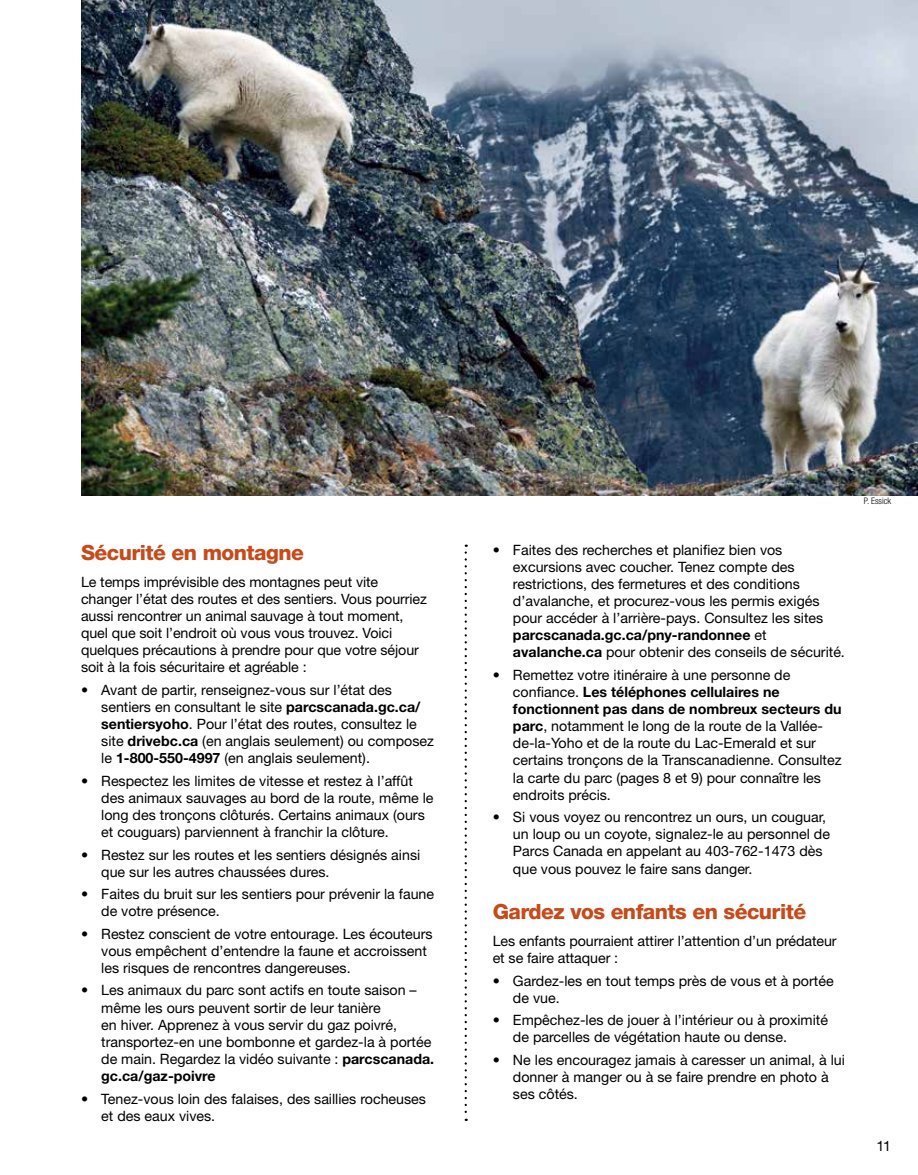
<style>
.page{position:relative;width:918px;height:1175px;background:#fff}
.page>*{position:absolute;margin:0;border:0;box-sizing:border-box;transform-origin:0 0}
.t1{font:800 21px "Helvetica Neue LT Std";letter-spacing:-.025em;color:#c74a1b}
.t2{font:14.25px/17.1px "Helvetica Neue LT Std";color:#000}
.t3{font:300 condensed 9px "Helvetica Neue LT Std";color:#000}
.s1{font-weight:700}
</style>
<div class="page">
<img style="left:81px;top:0;width:837px;height:495px">
<svg style="left:465px;top:544px;width:2px;height:577px"></svg>
<h1 class="t1" style="left:81px;top:539px;width:225px">Sécurité en montagne</h1>
<p class="t2" style="left:81px;top:573px;width:348px">Le temps imprévisible des montagnes peut vite changer l’état des routes et des sentiers. Vous pourriez aussi rencontrer un animal sauvage à tout moment, quel que soit l’endroit où vous vous trouvez. Voici quelques précautions à prendre pour que votre séjour soit à la fois sécuritaire et agréable :</p>
<p class="t2" style="left:101px;top:681px;width:334px;text-indent:-20px">• Avant de partir, renseignez-vous sur l’état des sentiers en consultant le site <span class="s1">parcscanada.gc.ca/ sentiersyoho</span>. Pour l’état des routes, consultez le site <span class="s1">drivebc.ca</span> (en anglais seulement) ou composez le <span class="s1">1-800-550-4997</span> (en anglais seulement).</p>
<p class="t2" style="left:101px;top:772px;width:334px;text-indent:-20px">• Respectez les limites de vitesse et restez à l’affût des animaux sauvages au bord de la route, même le long des tronçons clôturés. Certains animaux (ours et couguars) parviennent à franchir la clôture.</p>
<p class="t2" style="left:101px;top:845px;width:321px;text-indent:-20px">• Restez sur les routes et les sentiers désignés ainsi que sur les autres chaussées dures.</p>
<p class="t2" style="left:101px;top:885px;width:334px;text-indent:-20px">• Faites du bruit sur les sentiers pour prévenir la faune de votre présence.</p>
<p class="t2" style="left:101px;top:925px;width:333px;text-indent:-20px">• Restez conscient de votre entourage. Les écouteurs vous empêchent d’entendre la faune et accroissent les risques de rencontres dangereuses.</p>
<p class="t2" style="left:101px;top:981px;width:335px;text-indent:-20px">• Les animaux du parc sont actifs en toute saison – même les ours peuvent sortir de leur tanière<br>en hiver. Apprenez à vous servir du gaz poivré, transportez-en une bombonne et gardez-la à portée de main. Regardez la vidéo suivante : <span class="s1">parcscanada. gc.ca/gaz-poivre</span></p>
<p class="t2" style="left:101px;top:1089px;width:326px;text-indent:-20px">• Tenez-vous loin des falaises, des saillies rocheuses et des eaux vives.</p>
<p class="t2" style="left:513px;top:541px;width:333px;text-indent:-20px">• Faites des recherches et planifiez bien vos excursions avec coucher. Tenez compte des restrictions, des fermetures et des conditions d’avalanche, et procurez-vous les permis exigés pour accéder à l’arrière-pays. Consultez les sites <span class="s1">parcscanada.gc.ca/pny-randonnee</span> et <span class="s1">avalanche.ca</span> pour obtenir des conseils de sécurité.</p>
<p class="t2" style="left:513px;top:666px;width:330px;text-indent:-20px">• Remettez votre itinéraire à une personne de confiance. <span class="s1">Les téléphones cellulaires ne fonctionnent pas dans de nombreux secteurs du parc</span>, notamment le long de la route de la Vallée&shy;de-la-Yoho et de la route du Lac-Emerald et sur certains tronçons de la Transcanadienne. Consultez la carte du parc (pages 8 et 9) pour connaître les endroits précis.</p>
<p class="t2" style="left:513px;top:808px;width:318px;text-indent:-20px">• Si vous voyez ou rencontrez un ours, un couguar, un loup ou un coyote, signalez-le au personnel de Parcs Canada en appelant au 403-762-1473 dès que vous pouvez le faire sans danger.</p>
<h1 class="t1" style="left:493px;top:899px;width:315px">Gardez vos enfants en sécurité</h1>
<p class="t2" style="left:493px;top:932px;width:345px">Les enfants pourraient attirer l’attention d’un prédateur et se faire attaquer :</p>
<p class="t2" style="left:513px;top:971px;width:322px;text-indent:-20px">• Gardez-les en tout temps près de vous et à portée de vue.</p>
<p class="t2" style="left:513px;top:1011px;width:317px;text-indent:-20px">• Empêchez-les de jouer à l’intérieur ou à proximité de parcelles de végétation haute ou dense.</p>
<p class="t2" style="left:513px;top:1051px;width:334px;text-indent:-20px">• Ne les encouragez jamais à caresser un animal, à lui donner à manger ou à se faire prendre en photo à ses côtés.</p>
<p class="t3" style="left:864px;top:496px;width:29px">P. Essick</p>
<p class="t2" style="left:876px;top:1137px;width:16px">11</p>
</div>
